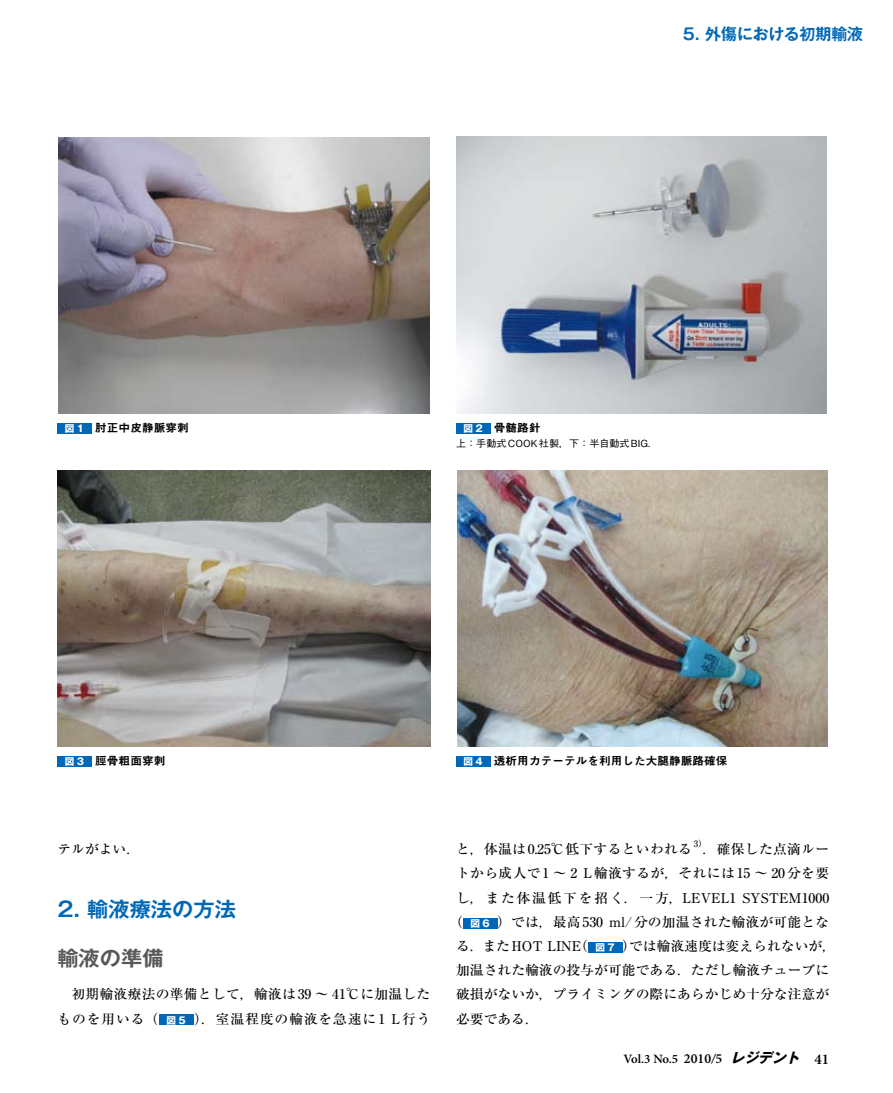
<style>
.page{position:relative;width:893px;height:1093px;background:#fff}
.page>*{position:absolute;margin:0;border:0;box-sizing:border-box;transform-origin:0 0}
.t1{font:700 20.55px "Gothic MB101 Pro De";color:#0068b7}
.t2{font:700 20.55px "Gothic MB101 Pro De";color:#595757}
.t3{font:700 15.9px "Gothic MB101 Pro De";letter-spacing:-.005em;color:#0068b7}
.t4{font:500 13.35px "Ryumin Pro";letter-spacing:.01em;color:#000}
.t5{font:500 13.35px/24.2px "Ryumin Pro";letter-spacing:.04em;color:#000}
.t6{font:600 12.75px "Minion Pro";color:#000}
.t7{font:11.4px "Midashi Go Pro MB31";color:#000}
.t8{font:500 9.75px "Gothic BBB Pro";color:#000}
.t9{font:500 8.85px "Ryumin Pro";color:#000}
.s1{font-family:"Gothic MB101 Pro";font-weight:700;font-size:9.6px;color:#fff}
.s2{font-size:13.8px}
.s3{font-style:italic;font-size:13.8px}
.s4{font-family:"Gothic MB101 Pro";font-weight:700;font-style:italic;font-size:13.8px}
.s5{font-size:14.85px}
</style>
<div class="page">
<img style="left:57px;top:470px;width:374px;height:276px">
<div style="left:57px;top:756px;width:34px;height:11px;background:#0068b7"></div>
<div style="left:57px;top:423px;width:34px;height:11px;background:#0068b7"></div>
<img style="left:58px;top:137px;width:371px;height:276px">
<div style="left:456px;top:756px;width:34px;height:11px;background:#0068b7"></div>
<img style="left:458px;top:470px;width:370px;height:276px">
<div style="left:456px;top:423px;width:34px;height:11px;background:#0068b7"></div>
<img style="left:456px;top:137px;width:370px;height:276px">
<div style="left:159px;top:1014px;width:34px;height:11px;background:#0068b7"></div>
<div style="left:463px;top:918px;width:34px;height:10px;background:#0068b7"></div>
<div style="left:588px;top:942px;width:34px;height:10px;background:#0068b7"></div>
<p class="t3" style="left:683px;top:20px;width:182px">5. 外傷における初期輸液</p>
<p class="t7" style="left:65px;top:419px;width:125px"><span class="s1">図 1</span> 肘正中皮静脈穿刺</p>
<p class="t7" style="left:463px;top:419px;width:79px"><span class="s1">図 2</span> 骨髄路針</p>
<p class="t8" style="left:456px;top:435px;width:204px">上：手動式COOK社製，下：半自動式BIG．</p>
<p class="t7" style="left:65px;top:752px;width:102px"><span class="s1">図 3</span> 脛骨粗面穿刺</p>
<p class="t7" style="left:463px;top:752px;width:266px"><span class="s1">図 4</span> 透析用カテーテルを利用した大腿静脈路確保</p>
<p class="t4" style="left:57px;top:839px;width:84px">テルがよい．</p>
<h1 class="t1" style="left:57px;top:892px;width:180px">2. 輸液療法の方法</h1>
<h1 class="t2" style="left:57px;top:941px;width:108px">輸液の準備</h1>
<p class="t5" style="left:57px;top:981px;width:375px">　初期輸液療法の準備として，輸液は39 〜 41℃に加温したものを用いる（ <span class="s1">図 5</span> ）．室温程度の輸液を急速に1 L行う</p>
<p class="t4" style="left:456px;top:839px;width:237px">と，体温は0.25℃低下するといわれる</p>
<p class="t9" style="left:694px;top:837px;width:15px">3）</p>
<p class="t4" style="left:703px;top:839px;width:128px">．確保した点滴ルー</p>
<p class="t4" style="left:456px;top:863px;width:375px">トから成人で1 〜 2 L輸液するが，それには15 〜 20分を要</p>
<p class="t4" style="left:456px;top:887px;width:375px">し，また体温低下を招く．一方，LEVEL1 SYSTEM1000</p>
<p class="t4" style="left:449px;top:911px;width:381px">（ <span class="s1">図 6</span> ）では，最高530 ml/分の加温された輸液が可能とな</p>
<p class="t4" style="left:456px;top:935px;width:382px">る．またHOT LINE（ <span class="s1">図 7</span> ）では輸液速度は変えられないが，</p>
<p class="t4" style="left:456px;top:960px;width:375px">加温された輸液の投与が可能である．ただし輸液チューブに</p>
<p class="t4" style="left:456px;top:984px;width:375px">破損がないか，プライミングの際にあらかじめ十分な注意が</p>
<p class="t4" style="left:456px;top:1008px;width:84px">必要である．</p>
<p class="t6" style="left:623px;top:1050px;width:207px">Vol.3 No.5 <span class="s2">2010</span><span class="s3">/</span><span class="s2">5</span> <span class="s4">レジデント　</span><span class="s5">41</span></p>
</div>
